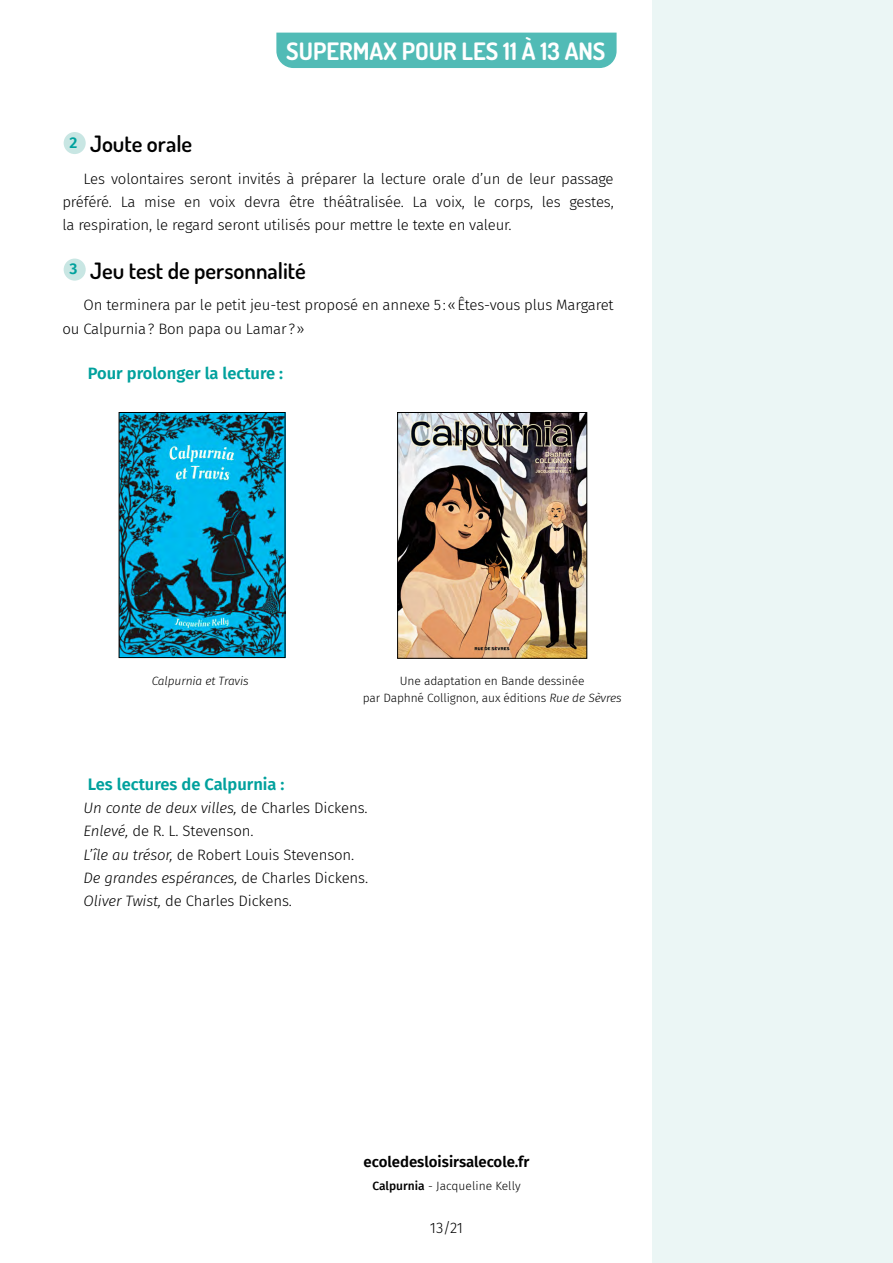
<style>
.page{position:relative;width:893px;height:1263px;background:#fff}
.page>*{position:absolute;margin:0;border:0;box-sizing:border-box;transform-origin:0 0}
.t1{font:700 24px "Dosis";color:#fff}
.t2{font:600 22.5px "Dosis";color:#000}
.t3{font:600 16.5px "Fira Sans";color:#00a19d}
.t4{font:300 15px/23.2px "Fira Sans";letter-spacing:-.01em;color:#000}
.t5{font:600 15px "Fira Sans";color:#000}
.t6{font:300 12px/16.5px "Fira Sans";letter-spacing:-.01em;color:#000;text-align:center}
.t7{font:italic 300 12px "Fira Sans";letter-spacing:-.01em;color:#000}
.s1{font-style:italic}
.s2{font-weight:500}
</style>
<div class="page">
<div style="left:652px;top:0;width:241px;height:1263px;background:#ebf6f5"></div>
<div style="left:276px;top:33px;width:341px;height:35px;background:#51bbb6"></div>
<div style="left:64px;top:132px;width:22px;height:22px;background:#c8e6e3;border-radius:50%"></div>
<div style="left:64px;top:259px;width:22px;height:22px;background:#c8e6e3;border-radius:50%"></div>
<img style="left:121px;top:414px;width:162px;height:242px">
<div style="left:119px;top:412px;width:166px;height:246px;border:1px solid #000"></div>
<img style="left:399px;top:414px;width:186px;height:242px">
<div style="left:397px;top:412px;width:190px;height:246px;border:1px solid #000"></div>
<h1 class="t1" style="left:286px;top:35px;width:321px">SUPERMAX POUR LES 11 À 13 ANS</h1>
<h2 class="t2" style="left:70px;top:129px;width:124px"><sup>2</sup> Joute orale</h2>
<p class="t4" style="left:62px;top:167px;width:553px;text-align:justify;text-indent:21px">Les volontaires seront invités à préparer la lecture orale d’un de leur passage préféré. La mise en voix devra être théâtralisée. La voix, le corps, les gestes, la respiration, le regard seront utilisés pour mettre le texte en valeur.</p>
<h2 class="t2" style="left:70px;top:256px;width:238px"><sup>3</sup> Jeu test de personnalité</h2>
<p class="t4" style="left:62px;top:293px;width:553px;text-indent:21px">On terminera par le petit jeu-test proposé en annexe 5:«Êtes-vous plus Margaret ou Calpurnia? Bon papa ou Lamar?»</p>
<p class="t3" style="left:88px;top:360px;width:197px">Pour prolonger la lecture :</p>
<p class="t7" style="left:152px;top:673px;width:98px">Calpurnia et Travis</p>
<p class="t6" style="left:363px;top:673px;width:260px">Une adaptation en Bande dessinée<br>par Daphné Collignon, aux éditions <span class="s1">Rue de Sèvres</span></p>
<p class="t3" style="left:88px;top:770px;width:198px">Les lectures de Calpurnia :</p>
<p class="t4" style="left:84px;top:796px;width:286px"><span class="s1">Un conte de deux villes,</span> de Charles Dickens.<br><span class="s1">Enlevé,</span> de R. L. Stevenson.<br><span class="s1">L’île au trésor,</span> de Robert Louis Stevenson.<br><span class="s1">De grandes espérances,</span> de Charles Dickens.<br><span class="s1">Oliver Twist,</span> de Charles Dickens.</p>
<p class="t5" style="left:364px;top:1149px;width:167px">ecoledesloisirsalecole.fr</p>
<p class="t6" style="left:372px;top:1177px;width:150px"><span class="s2">Calpurnia</span> - Jacqueline Kelly</p>
<p class="t4" style="left:430px;top:1216px;width:35px">13/21</p>
</div>
